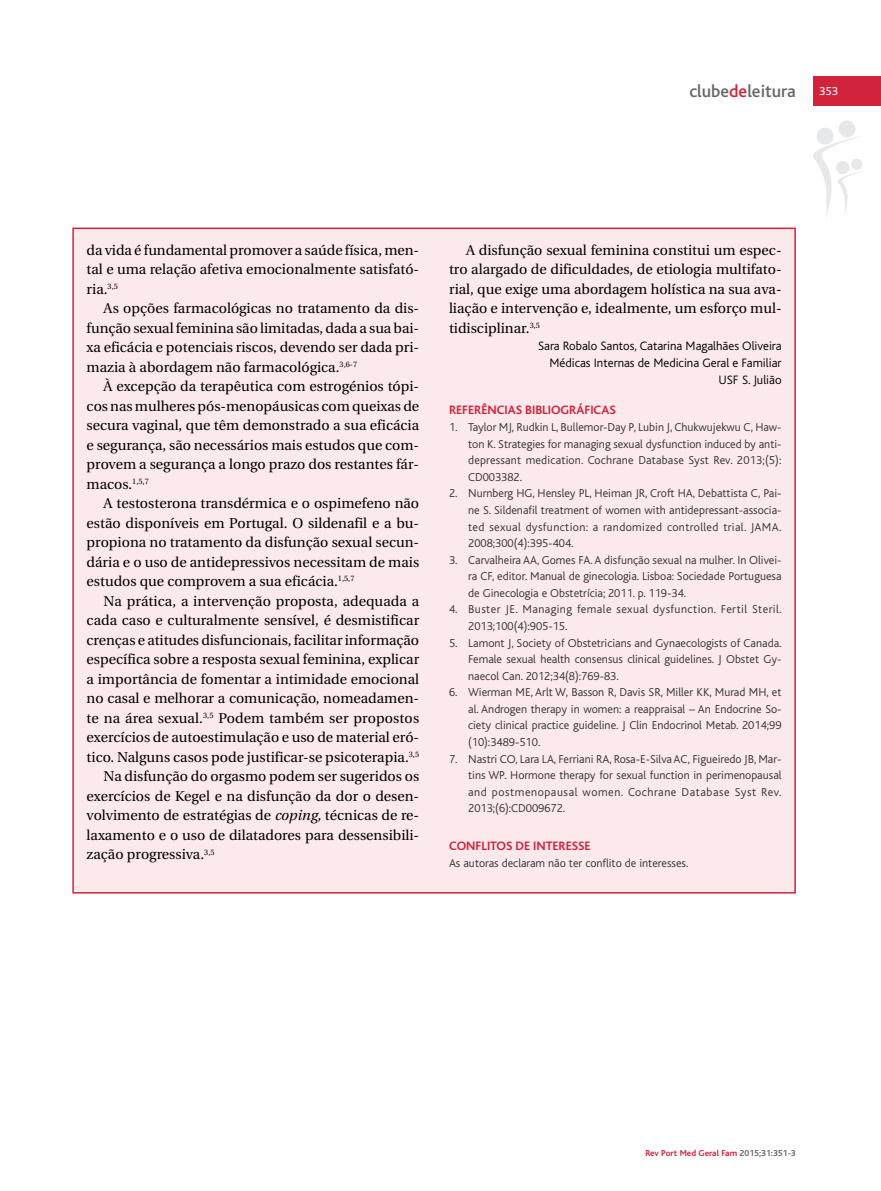
<style>
.page{position:relative;width:881px;height:1191px;background:#fff}
.page>*{position:absolute;margin:0;border:0;box-sizing:border-box;transform-origin:0 0}
.t1{font:500 18px "Bliss";color:#666}
.t2{font:14.25px/19.5px "Utopia";color:#000;text-align:justify}
.t3{font:300 12.75px/17.2px "Bliss";color:#000;text-align:right}
.t4{font:700 12.75px "Bliss";color:#d2223c}
.t5{font:300 12px/16.6px "Bliss";color:#333;text-align:justify}
.t6{font:300 12px/16.5px "Bliss";letter-spacing:.035em;color:#333}
.t7{font:12px "Bliss";color:#fff}
.t8{font:700 9px "Bliss";color:#d2223c}
.s1{color:#d2223c}
.s2{font-style:italic}
.s3{color:#666}
</style>
<div class="page">
<svg style="left:813px;top:120px;width:49px;height:97px"></svg>
<div style="left:812px;top:77px;width:68px;height:29px;background:#d2223c"></div>
<div style="left:74px;top:229px;width:720px;height:663px;background:#fbe9ec"></div>
<p class="t1" style="left:689px;top:85px;width:108px">clube<span class="s1">de</span>leitura</p>
<p class="t7" style="left:819px;top:87px;width:20px">353</p>
<p class="t2" style="left:87px;top:241px;width:334px">da vida é fundamental promover a saúde física, men&shy;tal e uma relação afetiva emocionalmente satisfató&shy;ria.<sup>3,5</sup></p>
<p class="t2" style="left:87px;top:300px;width:334px;text-indent:17px">As opções farmacológicas no tratamento da dis&shy;função sexual feminina são limitadas, dada a sua bai&shy;xa eficácia e potenciais riscos, devendo ser dada pri&shy;mazia à abordagem não farmacológica.<sup>3,6-7</sup></p>
<p class="t2" style="left:87px;top:378px;width:334px;text-indent:17px">À excepção da terapêutica com estrogénios tópi&shy;cos nas mulheres pós-menopáusicas com queixas de secura vaginal, que têm demonstrado a sua eficácia e segurança, são necessários mais estudos que com&shy;provem a segurança a longo prazo dos restantes fár&shy;macos.<sup>1,5,7</sup></p>
<p class="t2" style="left:87px;top:495px;width:334px;text-indent:17px">A testosterona transdérmica e o ospimefeno não estão disponíveis em Portugal. O sildenafil e a bu&shy;propiona no tratamento da disfunção sexual secun&shy;dária e o uso de antidepressivos necessitam de mais estudos que comprovem a sua eficácia.<sup>1,5,7</sup></p>
<p class="t2" style="left:104px;top:592px;width:317px">Na prática, a intervenção proposta, adequada a</p>
<p class="t2" style="left:87px;top:612px;width:334px">cada caso e culturalmente sensível, é desmistificar</p>
<p class="t2" style="left:87px;top:631px;width:334px">crenças e atitudes disfuncionais, facilitar informação</p>
<p class="t2" style="left:87px;top:651px;width:334px">específica sobre a resposta sexual feminina, explicar</p>
<p class="t2" style="left:87px;top:670px;width:334px">a importância de fomentar a intimidade emocional</p>
<p class="t2" style="left:87px;top:690px;width:334px">no casal e melhorar a comunicação, nomeadamen-</p>
<p class="t2" style="left:87px;top:709px;width:334px">te na área sexual.<sup>3,5</sup> Podem também ser propostos</p>
<p class="t2" style="left:87px;top:729px;width:334px">exercícios de autoestimulação e uso de material eró-</p>
<p class="t2" style="left:87px;top:748px;width:334px">tico. Nalguns casos pode justificar-se psicoterapia.<sup>3,5</sup></p>
<p class="t2" style="left:104px;top:768px;width:317px">Na disfunção do orgasmo podem ser sugeridos os</p>
<p class="t2" style="left:87px;top:787px;width:334px">exercícios de Kegel e na disfunção da dor o desen-</p>
<p class="t2" style="left:87px;top:807px;width:334px">volvimento de estratégias de <span class="s2">coping,</span> técnicas de re-</p>
<p class="t2" style="left:87px;top:826px;width:334px">laxamento e o uso de dilatadores para dessensibili-</p>
<p class="t2" style="left:87px;top:846px;width:129px">zação progressiva.<sup>3,5</sup></p>
<p class="t2" style="left:449px;top:241px;width:334px;text-indent:17px">A disfunção sexual feminina constitui um espec&shy;tro alargado de dificuldades, de etiologia multifato&shy;rial, que exige uma abordagem holística na sua ava&shy;liação e intervenção e, idealmente, um esforço mul&shy;tidisciplinar.<sup>3,5</sup></p>
<p class="t3" style="left:538px;top:338px;width:245px">Sara Robalo Santos, Catarina Magalhães Oliveira<br>Médicas Internas de Medicina Geral e Familiar<br>USF S. Julião</p>
<p class="t4" style="left:449px;top:406px;width:168px">REFERÊNCIAS BIBLIOGRÁFICAS</p>
<p class="t5" style="left:468px;top:420px;width:315px;text-indent:-19px">1. Taylor MJ, Rudkin L, Bullemor-Day P, Lubin J, Chukwujekwu C, Haw&shy;ton K. Strategies for managing sexual dysfunction induced by anti&shy;depressant medication. Cochrane Database Syst Rev. 2013;(5):<br>CD003382.</p>
<p class="t5" style="left:468px;top:486px;width:315px;text-indent:-19px">2. Nurnberg HG, Hensley PL, Heiman JR, Croft HA, Debattista C, Pai&shy;ne S. Sildenafil treatment of women with antidepressant-associa&shy;ted sexual dysfunction: a randomized controlled trial. JAMA.<br>2008;300(4):395-404.</p>
<p class="t5" style="left:468px;top:552px;width:315px;text-indent:-19px">3. Carvalheira AA, Gomes FA.A disfunção sexual na mulher. In Olivei&shy;ra CF, editor. Manual de ginecologia. Lisboa: Sociedade Portuguesa de Ginecologia e Obstetrícia; 2011. p. 119-34.</p>
<p class="t6" style="left:468px;top:602px;width:315px;text-indent:-19px">4. Buster JE. Managing female sexual dysfunction. Fertil Steril.<br>2013;100(4):905-15.</p>
<p class="t5" style="left:468px;top:635px;width:315px;text-indent:-19px">5. Lamont J, Society of Obstetricians and Gynaecologists of Canada.<br>Female sexual health consensus clinical guidelines. J Obstet Gy&shy;naecol Can. 2012;34(8):769-83.</p>
<p class="t5" style="left:468px;top:685px;width:315px;text-indent:-19px">6. Wierman ME, Arlt W, Basson R, Davis SR, Miller KK, Murad MH, et al. Androgen therapy in women: a reappraisal – An Endocrine So&shy;ciety clinical practice guideline. J Clin Endocrinol Metab. 2014;99 (10):3489-510.</p>
<p class="t5" style="left:468px;top:751px;width:315px;text-indent:-19px">7. Nastri CO, Lara LA, Ferriani RA, Rosa-E-SilvaAC, Figueiredo JB, Mar&shy;tins WP. Hormone therapy for sexual function in perimenopausal and postmenopausal women. Cochrane Database Syst Rev.<br>2013;(6):CD009672.</p>
<p class="t4" style="left:449px;top:841px;width:143px">CONFLITOS DE INTERESSE</p>
<p class="t5" style="left:449px;top:855px;width:241px">As autoras declaram não ter conflito de interesses.</p>
<p class="t8" style="left:645px;top:1149px;width:152px">Rev Port Med Geral Fam <span class="s3">2015;31:351-3</span></p>
</div>
